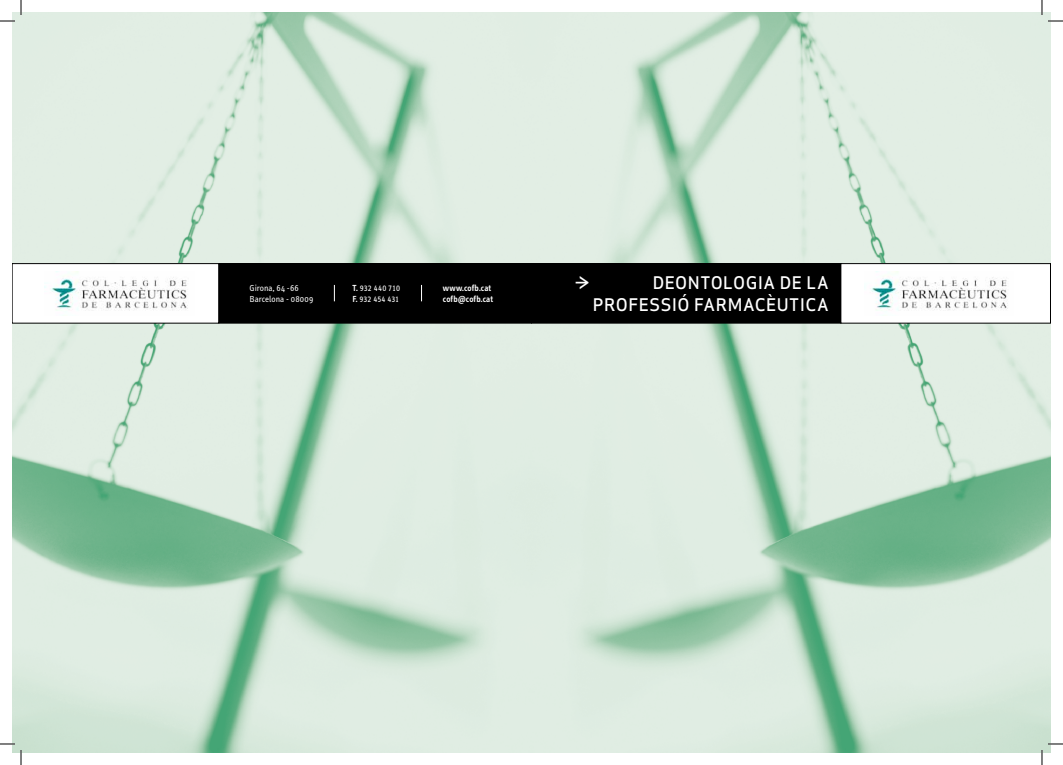
<style>
.page{position:relative;width:1063px;height:765px;background:#fff}
.page>*{position:absolute;margin:0;border:0;box-sizing:border-box;transform-origin:0 0}
.t1{font:17px/22px "Apex Sans C Medium";letter-spacing:.025em;color:#fff;text-align:right}
.t2{font:9px/11px "Info Text";letter-spacing:.005em;color:#fff}
.t3{font:600 9px/11px "Info Text";letter-spacing:.01em;color:#fff}
.t4{font:9px/11px "Info Text Normal Caps";color:#fff}
.s1{font-family:"Info Text";font-weight:600}
</style>
<div class="page">
<img style="left:12px;top:12px;width:520px;height:740px">
<div style="left:219px;top:264px;width:320px;height:59px;background:#000"></div>
<div style="left:219px;top:263px;width:321px;height:60px;border:1px solid #000"></div>
<svg style="left:12px;top:263px;width:207px;height:60px"></svg>
<img style="left:44px;top:271px;width:150px;height:45px">
<svg style="left:334px;top:285px;width:1px;height:16px"></svg>
<svg style="left:421px;top:285px;width:1px;height:16px"></svg>
<img style="left:532px;top:12px;width:518px;height:740px">
<div style="left:531px;top:264px;width:309px;height:59px;background:#000"></div>
<div style="left:531px;top:263px;width:310px;height:60px;border:1px solid #000"></div>
<div style="left:840px;top:264px;width:210px;height:59px;background:#fff"></div>
<div style="left:840px;top:263px;width:210px;height:60px;border:1px solid #000"></div>
<img style="left:864px;top:271px;width:144px;height:40px">
<svg style="left:0;top:0;width:22px;height:22px"></svg>
<svg style="left:0;top:743px;width:22px;height:22px"></svg>
<svg style="left:1041px;top:0;width:21px;height:22px"></svg>
<svg style="left:1041px;top:743px;width:21px;height:22px"></svg>
<p class="t2" style="left:249px;top:282px;width:65px">Girona, 64 -66<br>Barcelona - 08009</p>
<p class="t4" style="left:352px;top:282px;width:49px"><span class="s1">T.</span> 932 440 710<br><span class="s1">F.</span> 932 454 431</p>
<p class="t3" style="left:443px;top:282px;width:52px">www.cofb.cat cofb@cofb.cat</p>
<p class="t1" style="left:575px;top:271px;width:16px">≥</p>
<p class="t1" style="left:593px;top:271px;width:237px">DEONTOLOGIA DE LA<br>PROF ESSIÓ FARMACÈUTICA</p>
</div>
